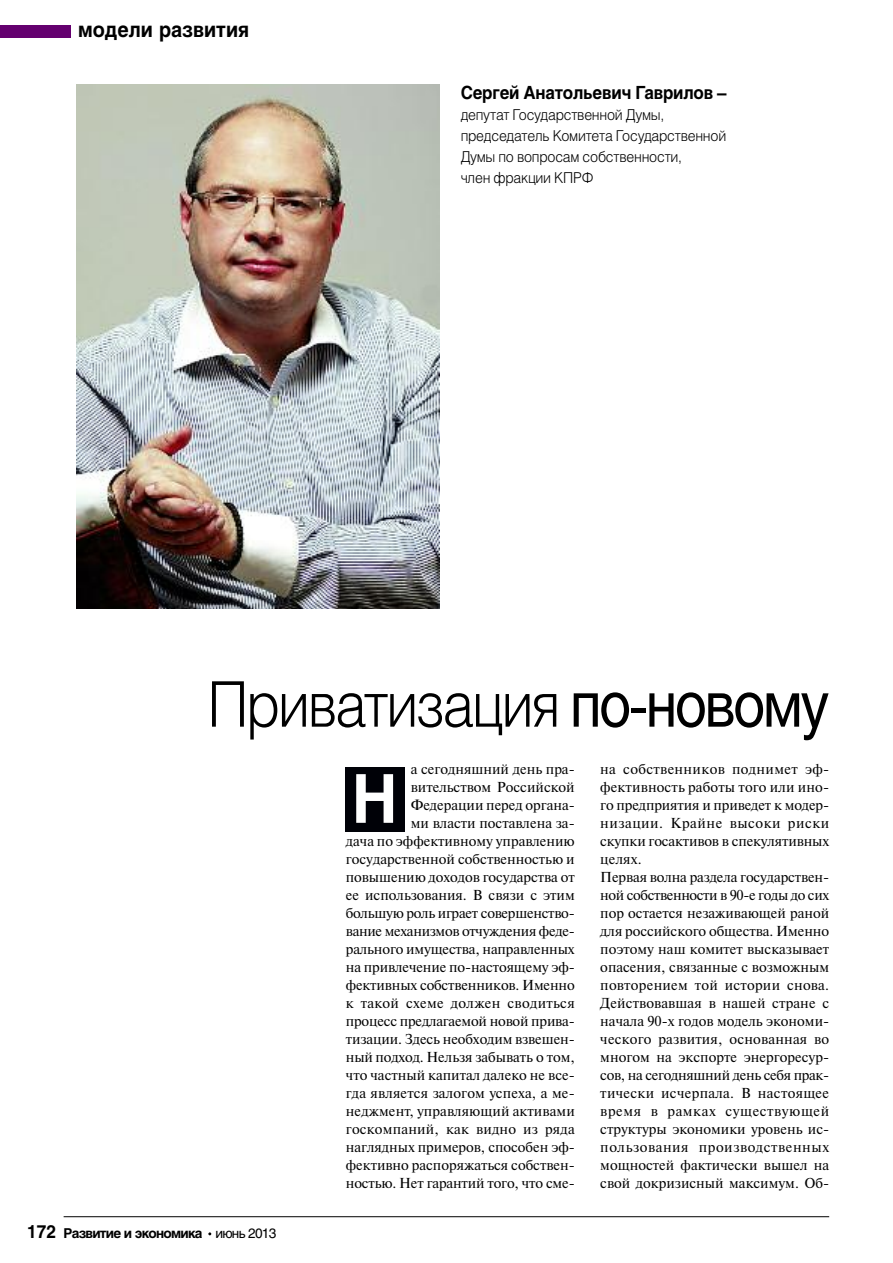
<style>
.page{position:relative;width:893px;height:1263px;background:#fff}
.page>*{position:absolute;margin:0;border:0;box-sizing:border-box;transform-origin:0 0}
.t1{font:700 67.05px "Helios";color:#fff;scale:.94 1}
.t2{font:300 63px "Helios";letter-spacing:-.04em;color:#000;scale:.9 1}
.t3{font:700 21px "Helios";color:#000;scale:.93 1}
.t4{font:700 18px "Helios";letter-spacing:-.01em;color:#000;scale:.93 1}
.t5{font:300 15px/21px "Helios";letter-spacing:-.015em;color:#000;scale:.93 1}
.t6{font:14.4px/18px "Newton C";color:#000;text-align:right}
.t7{font:700 13.5px "Helios";letter-spacing:-.055em;color:#000}
.s1{font-weight:400}
.s2{font-size:18px}
</style>
<div class="page">
<hr style="left:64px;top:1216px;width:765px;height:1px;background:#000">
<div style="left:0;top:26px;width:70px;height:12px;background:#64006f"></div>
<div style="left:345px;top:767px;width:60px;height:64px;background:#000107"></div>
<img style="left:77px;top:84px;width:363px;height:525px">
<h3 class="t3" style="left:78px;top:22px;width:185px">модели развития</h3>
<p class="t4" style="left:461px;top:86px;width:287px">Сергей Анатольевич Гаврилов –</p>
<p class="t5" style="left:461px;top:106px;width:287px">депутат Государственной Думы, председатель Комитета Государственной<br>Думы по вопросам собственности,<br>член фракции КПРФ</p>
<h2 class="t2" style="left:207px;top:681px;width:692px">Приватизация <span class="s1">по-новому</span></h2>
<p class="t7" style="left:27px;top:1228px;width:251px"><span class="s2">172</span> Развитие и экономика <span class="s1">июнь 2013</span></p>
<p class="t6" style="left:346px;top:760px;width:230px">а сегодняшний день пра&shy;вительством Российской<br>Федерации перед органа-<br>ми власти поставлена за-<br>дача по эффективному управлению государственной собственностью и повышению доходов государства от ее использования. В связи с этим большую роль играет совершенство&shy;вание механизмов отчуждения феде&shy;рального имущества, направленных на привлечение по-настоящему эф&shy;фективных собственников. Именно к такой схеме должен сводиться процесс предлагаемой новой прива&shy;тизации. Здесь необходим взвешен&shy;ный подход. Нельзя забывать о том, что частный капитал далеко не все&shy;гда является залогом успеха, а ме&shy;неджмент, управляющий активами госкомпаний, как видно из ряда наглядных примеров, способен эф&shy;фективно распоряжаться собствен&shy;ностью. Нет гарантий того, что сме-</p>
<p class="t6" style="left:600px;top:760px;width:230px;text-align:left">на собственников поднимет эф&shy;фективность работы того или ино&shy;го предприятия и приведет к модер&shy;низации. Крайне высоки риски скупки госактивов в спекулятивных целях.<br>Первая волна раздела государствен&shy;ной собственности в 90-е годы до сих пор остается незаживающей раной для российского общества. Именно поэтому наш комитет высказывает опасения, связанные с возможным повторением той истории снова.<br>Действовавшая в нашей стране с начала 90-х годов модель экономи&shy;ческого развития, основанная во многом на экспорте энергоресур&shy;сов, на сегодняшний день себя прак&shy;тически исчерпала. В настоящее время в рамках существующей структуры экономики уровень ис&shy;пользования производственных мощностей фактически вышел на свой докризисный максимум. Об-</p>
<h1 class="t1" style="left:352px;top:774px;width:50px">Н</h1>
</div>
